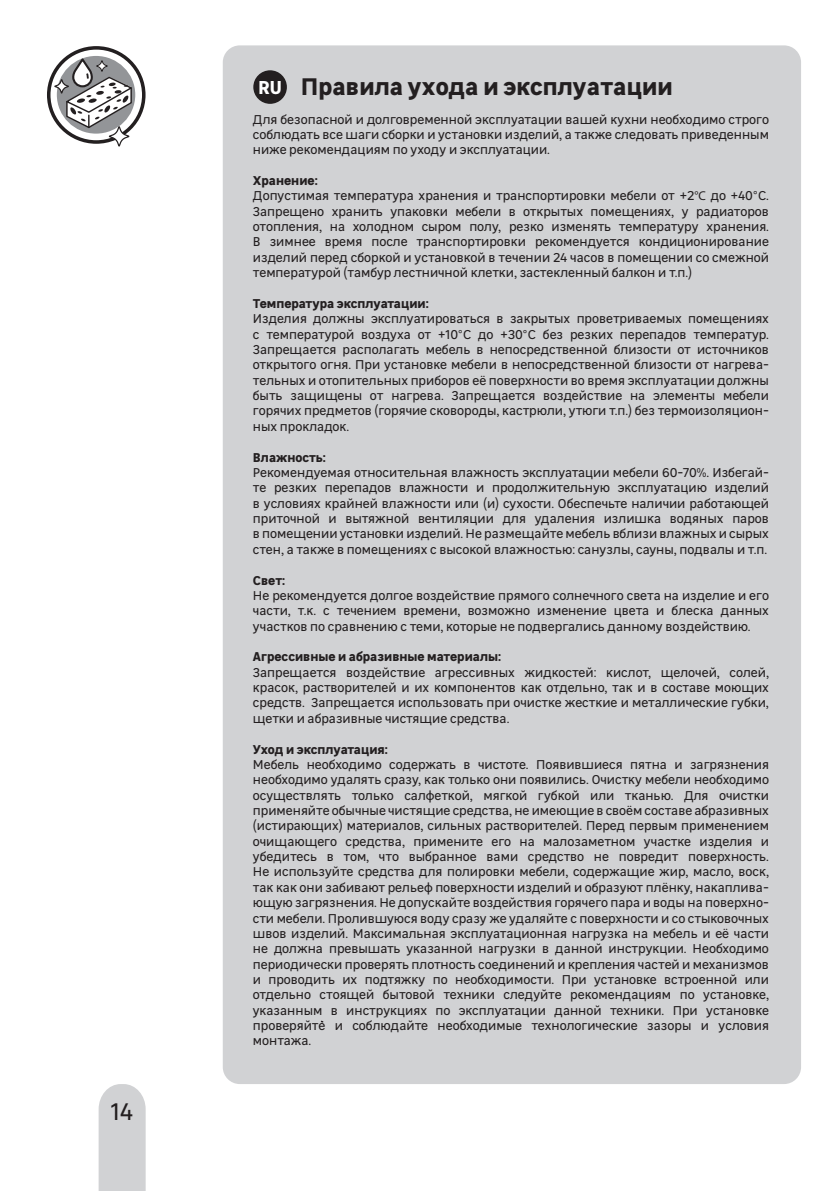
<style>
.page{position:relative;width:840px;height:1191px;background:#fff}
.page>*{position:absolute;margin:0;border:0;box-sizing:border-box;transform-origin:0 0}
.t1{font:700 24px "Leroy Merlin Sans";color:#231f20}
.t2{font:24px "Leroy Merlin Sans";color:#231f20}
.t3{font:12.8px/15.4px "Leroy Merlin Sans";color:#231f20;text-align:justify}
.t4{font:700 12.8px "Leroy Merlin Sans";color:#231f20}
.s1{font-size:18.6px;color:#fff}
.s2{font-weight:700}
.s3{font-family:"Myriad Pro"}
</style>
<div class="page">
<div style="left:99px;top:1084px;width:46px;height:107px;background:#d1d2d4"></div>
<div style="left:43px;top:42px;width:106px;height:105px;border:6px solid #fff;border-radius:50%"></div>
<svg style="left:49px;top:48px;width:95px;height:94px"></svg>
<div style="left:47px;top:46px;width:98px;height:98px;border:4px solid #231f20;border-radius:50%"></div>
<svg style="left:53px;top:55px;width:80px;height:92px"></svg>
<div style="left:223px;top:45px;width:577px;height:1039px;background:#d1d2d4;border-radius:17px"></div>
<div style="left:253px;top:70px;width:34px;height:34px;background:#231f20;border-radius:50%"></div>
<h1 class="t2" style="left:111px;top:1093px;width:24px">14</h1>
<h1 class="t1" style="left:258px;top:67px;width:416px"><span class="s1">RU</span> Правила ухода и эксплуатации</h1>
<p class="t3" style="left:253px;top:110px;width:517px">Для безопасной и долговременной эксплуатации вашей кухни необходимо строго соблюдать все шаги сборки и установки изделий, а также следовать приведенным ниже рекомендациям по уходу и эксплуатации.</p>
<p class="t3" style="left:253px;top:172px;width:517px;text-align:left"><span class="s2">Хранение:<br></span>Допустимая температура хранения и транспортировки мебели от +2<span class="s3">°С</span> до +40°С.<br>Запрещено хранить упаковки мебели в открытых помещениях, у радиаторов отопления, на холодном сыром полу, резко изменять температуру хранения.<br>В зимнее время после транспортировки рекомендуется кондиционирование изделий перед сборкой и установкой в течении 24 часов в помещении со смежной температурой (тамбур лестничной клетки, застекленный балкон и т.п.)</p>
<p class="t4" style="left:253px;top:293px;width:177px">Температура эксплуатации:</p>
<p class="t3" style="left:253px;top:310px;width:517px">Изделия должны эксплуатироваться в закрытых проветриваемых помещениях с температурой воздуха от +10°С до +30°С без резких перепадов температур.<br>Запрещается располагать мебель в непосредственной близости от источников открытого огня. При установке мебели в непосредственной близости от нагрева&shy;тельных и отопительных приборов её поверхности во время эксплуатации должны быть защищены от нагрева. Запрещается воздействие на элементы мебели горячих предметов (горячие сковороды, кастрюли, утюги т.п.) без термоизоляцион&shy;ных прокладок.</p>
<p class="t4" style="left:253px;top:446px;width:75px">Влажность:</p>
<p class="t3" style="left:253px;top:464px;width:517px">Рекомендуемая относительная влажность эксплуатации мебели 60-70%. Избегай&shy;те резких перепадов влажности и продолжительную эксплуатацию изделий в условиях крайней влажности или (и) сухости. Обеспечьте наличии работающей приточной и вытяжной вентиляции для удаления излишка водяных паров в помещении установки изделий. Не размещайте мебель вблизи влажных и сырых стен, а также в помещениях с высокой влажностью: санузлы, сауны, подвалы и т.п.</p>
<p class="t4" style="left:253px;top:569px;width:34px">Свет:</p>
<p class="t3" style="left:253px;top:586px;width:517px">Не рекомендуется долгое воздействие прямого солнечного cвета на изделие и его части, т.к. с течением времени, возможно изменение цвета и блеска данных участков по сравнению с теми, которые не подвергались данному воздействию.</p>
<p class="t4" style="left:253px;top:646px;width:250px">Агрессивные и абразивные материалы:</p>
<p class="t3" style="left:253px;top:663px;width:517px">Запрещается воздействие агрессивных жидкостей: кислот, щелочей, солей, красок, растворителей и их компонентов как отдельно, так и в составе моющих средств. Запрещается использовать при очистке жесткие и металлические губки, щетки и абразивные чистящие средства.</p>
<p class="t4" style="left:253px;top:738px;width:136px">Уход и эксплуатация:</p>
<p class="t3" style="left:253px;top:755px;width:517px">Мебель необходимо содержать в чистоте. Появившиеся пятна и загрязнения необходимо удалять сразу, как только они появились. Очистку мебели необходимо осуществлять только салфеткой, мягкой губкой или тканью. Для очистки применяйте обычные чистящие средства, не имеющие в своём составе абразивных (истирающих) материалов, сильных растворителей. Перед первым применением очищающего средства, примените его на малозаметном участке изделия и убедитесь в том, что выбранное вами средство не повредит поверхность.<br>Не используйте средства для полировки мебели, содержащие жир, масло, воск, так как они забивают рельеф поверхности изделий и образуют плёнку, накаплива&shy;ющую загрязнения. Не допускайте воздействия горячего пара и воды на поверхно&shy;сти мебели. Пролившуюся воду сразу же удаляйте с поверхности и со стыковочных швов изделий. Максимальная эксплуатационная нагрузка на мебель и её части не должна превышать указанной нагрузки в данной инструкции. Необходимо периодически проверять плотность соединений и крепления частей и механизмов и проводить их подтяжку по необходимости. При установке встроенной или отдельно стоящей бытовой техники следуйте рекомендациям по установке, указанным в инструкциях по эксплуатации данной техники. При установке проверяйте и соблюдайте необходимые технологические зазоры и условия монтажа.</p>
</div>
